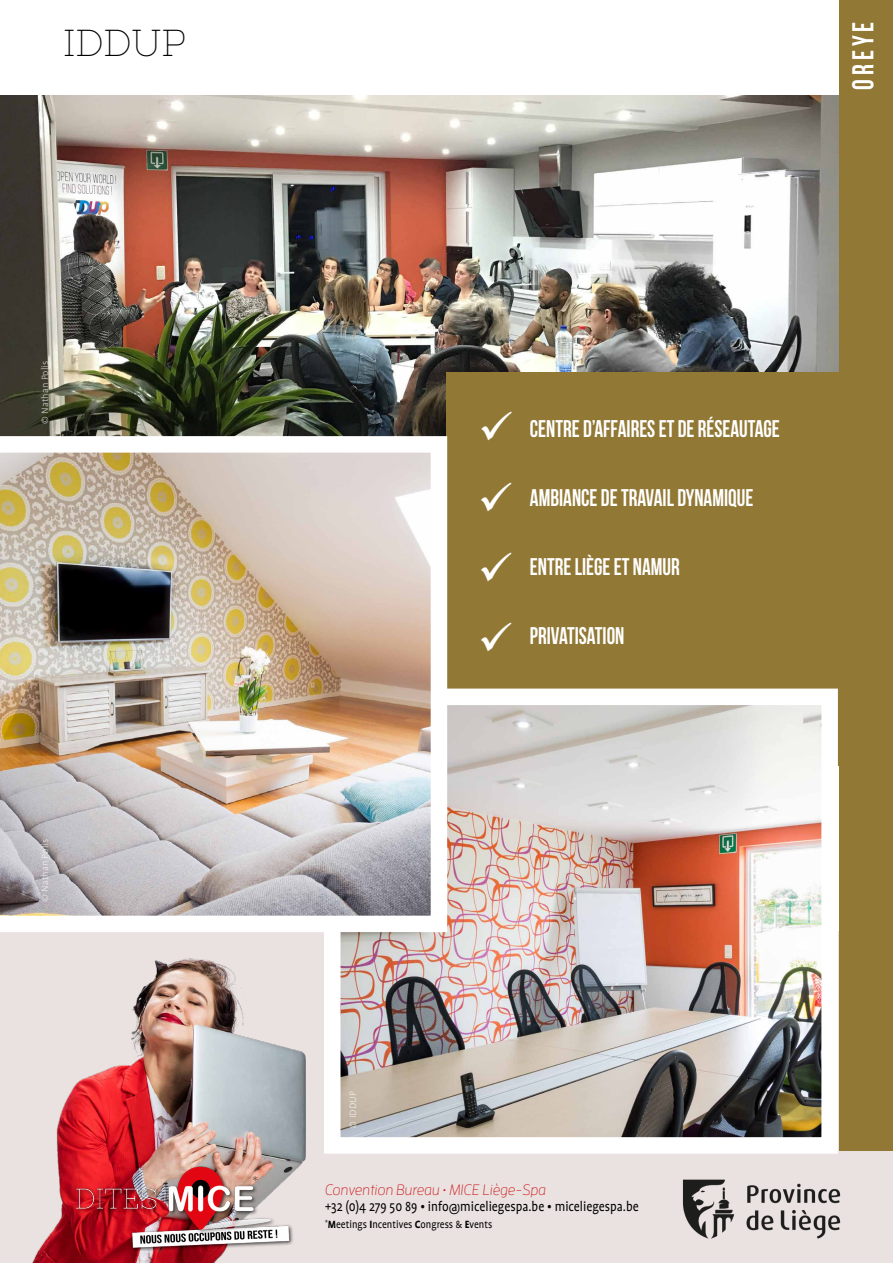
<style>
.page{position:relative;width:893px;height:1263px;background:#fff}
.page>*{position:absolute;margin:0;border:0;box-sizing:border-box;transform-origin:0 0}
.t1{font:37.5px "Nixie One";letter-spacing:-.005em;color:#000}
.t2{font:700 30px "Bebas Neue";letter-spacing:.15em;color:#fff;scale:.9 1}
.t3{font:700 24px "Bebas Neue";color:#fff;scale:.9 1}
.t4{font:15px "Profile OT";color:#000;scale:.9 1}
.t5{font:italic 300 15px "Enzo OT";color:#cd191c}
.t6{font:12px "Profile OT";color:#000;scale:.9 1}
.t7{font:300 10.5px "Profile Pro";color:#fff}
.s1{font-weight:700}
</style>
<div class="page">
<div style="left:0;top:932px;width:840px;height:331px;background:#eae2e0"></div>
<img style="left:0;top:95px;width:839px;height:341px">
<div style="left:446px;top:373px;width:394px;height:393px;background:#917835"></div>
<div style="left:839px;top:0;width:54px;height:1263px;background:#917835"></div>
<div style="left:46px;top:1151px;width:847px;height:112px;background:#eae2e0"></div>
<img style="left:32px;top:958px;width:274px;height:305px">
<img style="left:74px;top:1163px;width:221px;height:88px">
<img style="left:682px;top:1179px;width:159px;height:60px">
<img style="left:341px;top:706px;width:480px;height:431px">
<div style="left:324px;top:689px;width:514px;height:465px;border:16px solid #fff"></div>
<img style="left:0;top:436px;width:447px;height:496px">
<h1 class="t1" style="left:63px;top:21px;width:124px">IDDUP</h1>
<p class="t7" style="left:39px;top:424px;width:64px;rotate:-90deg">© Nathan Polis</p>
<p class="t7" style="left:39px;top:902px;width:64px;rotate:-90deg">© Nathan Polis</p>
<p class="t2" style="left:846px;top:90px;width:77px;rotate:-90deg">OREYE</p>
<p class="t3" style="left:530px;top:416px;width:279px">CENTRE D’AFFAIRES ET DE RÉSEAUTAGE</p>
<p class="t3" style="left:530px;top:485px;width:250px">AMBIANCE DE TRAVAIL DYNAMIQUE</p>
<p class="t3" style="left:530px;top:554px;width:168px">ENTRE LIÈGE ET NAMUR</p>
<p class="t3" style="left:530px;top:623px;width:107px">PRIVATISATION</p>
<p class="t7" style="left:347px;top:1128px;width:39px;rotate:-90deg">© IDDUP</p>
<p class="t5" style="left:325px;top:1180px;width:223px">Convention Bureau • MICE Liège-Spa</p>
<p class="t4" style="left:325px;top:1198px;width:350px">+32 (0)4 279 50 89 • info@miceliegespa.be • miceliegespa.be</p>
<p class="t6" style="left:325px;top:1217px;width:187px"><sup>*</sup><span class="s1">M</span>eetings <span class="s1">I</span>ncentives <span class="s1">C</span>ongress &amp; <span class="s1">E</span>vents</p>
</div>
